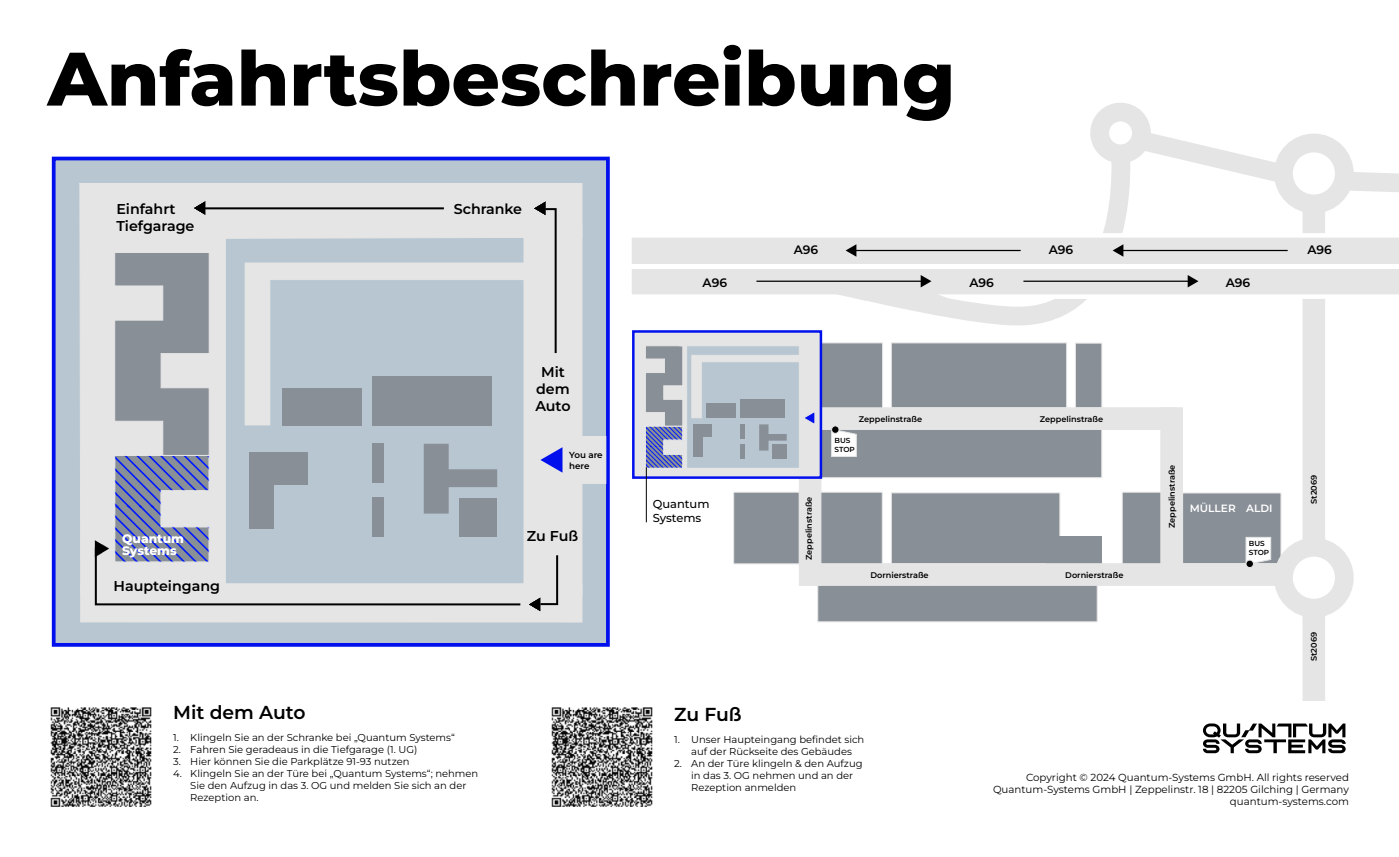
<style>
.page{position:relative;width:1399px;height:857px;background:#fff}
.page>*{position:absolute;margin:0;border:0;box-sizing:border-box;transform-origin:0 0}
.t1{font:800 75.5px "Montserrat";color:#000}
.t2{font:600 18.75px "Montserrat";color:#000}
.t3{font:600 14.25px/17.1px "Montserrat";color:#000;text-align:center}
.t4{font:600 12.25px "Montserrat";letter-spacing:-.005em;color:#000}
.t5{font:800 12.25px/12.2px "Montserrat";color:#fff}
.t6{font:500 11.5px "Montserrat";color:#000}
.t7{font:600 10.57px "Montserrat";color:#fff}
.t8{font:10.25px/12.3px "Montserrat";color:#000;text-align:right}
.t9{font:10px/12px "Montserrat";color:#000}
.t10{font:600 8.75px/10.5px "Montserrat";color:#000}
.t11{font:600 8.15px "Montserrat";color:#000}
.t12{font:600 7.3px/8.6px "Montserrat";color:#000}
</style>
<div class="page">
<img style="left:50px;top:707px;width:101px;height:99px">
<img style="left:551px;top:707px;width:102px;height:99px">
<svg style="left:1203px;top:723px;width:143px;height:30px"></svg>
<div style="left:52px;top:157px;width:558px;height:489px;background:#b8c6d1;border:4px solid #0010ed"></div>
<div style="left:547px;top:436px;width:59px;height:47px;background:#e5e5e5"></div>
<svg style="left:874px;top:138px;width:255px;height:188px"></svg>
<div style="left:1182px;top:492px;width:99px;height:71px;background:#888f97;border:1px solid #e5e5e5"></div>
<div style="left:818px;top:573px;width:279px;height:48px;background:#888f97"></div>
<div style="left:891px;top:492px;width:169px;height:71px;background:#888f97;border:1px solid #e5e5e5"></div>
<div style="left:891px;top:342px;width:176px;height:66px;background:#888f97;border:1px solid #e5e5e5"></div>
<div style="left:816px;top:414px;width:286px;height:63px;background:#888f97"></div>
<div style="left:815px;top:492px;width:67px;height:76px;background:#888f97;border:1px solid #e5e5e5"></div>
<div style="left:733px;top:492px;width:66px;height:71px;background:#888f97;border:1px solid #e5e5e5"></div>
<div style="left:820px;top:342px;width:63px;height:70px;background:#888f97;border:1px solid #e5e5e5"></div>
<div style="left:1047px;top:535px;width:55px;height:28px;background:#888f97"></div>
<div style="left:1075px;top:343px;width:27px;height:65px;background:#888f97;border:1px solid #e5e5e5"></div>
<div style="left:633px;top:331px;width:173px;height:137px;background:#b8c6d1"></div>
<div style="left:1122px;top:492px;width:40px;height:72px;background:#888f97;border:1px solid #e5e5e5"></div>
<div style="left:633px;top:331px;width:54px;height:137px;background:#e5e5e5"></div>
<svg style="left:645px;top:346px;width:38px;height:122px"></svg>
<hr style="left:740px;top:444px;width:4px;height:15px;background:#888f97">
<div style="left:772px;top:444px;width:15px;height:15px;background:#888f97"></div>
<div style="left:694px;top:436px;width:9px;height:20px;background:#888f97"></div>
<div style="left:1161px;top:407px;width:21px;height:165px;background:#e5e5e5"></div>
<div style="left:1303px;top:204px;width:22px;height:340px;background:#e5e5e5"></div>
<div style="left:1303px;top:608px;width:22px;height:92px;background:#e5e5e5"></div>
<div style="left:806px;top:563px;width:477px;height:22px;background:#e5e5e5"></div>
<div style="left:806px;top:407px;width:369px;height:22px;background:#e5e5e5"></div>
<div style="left:799px;top:338px;width:22px;height:247px;background:#e5e5e5"></div>
<div style="left:680px;top:331px;width:141px;height:15px;background:#e5e5e5"></div>
<div style="left:633px;top:468px;width:188px;height:10px;background:#e5e5e5"></div>
<div style="left:1274px;top:537px;width:80px;height:80px;border:19px solid #e5e5e5;border-radius:50%"></div>
<div style="left:1274px;top:133px;width:80px;height:80px;border:19px solid #e5e5e5;border-radius:50%"></div>
<div style="left:1090px;top:103px;width:61px;height:60px;border:19px solid #e5e5e5;border-radius:50%"></div>
<svg style="left:1246px;top:537px;width:25px;height:27px"></svg>
<div style="left:1246px;top:560px;width:7px;height:7px;background:#000;border-radius:50%"></div>
<div style="left:1246px;top:559px;width:7px;height:8px;border:1px solid #e5e5e5;border-radius:50%"></div>
<svg style="left:831px;top:429px;width:26px;height:27px"></svg>
<div style="left:831px;top:426px;width:8px;height:7px;background:#000;border-radius:50%"></div>
<div style="left:831px;top:425px;width:8px;height:8px;border:1px solid #e5e5e5;border-radius:50%"></div>
<svg style="left:691px;top:355px;width:124px;height:95px"></svg>
<div style="left:632px;top:330px;width:190px;height:148px;border:2px solid #0010ed"></div>
<svg style="left:632px;top:233px;width:767px;height:66px;fill:#e5e5e5"></svg>
<hr style="left:628px;top:264px;width:771px;height:4px;background:#fff">
<svg style="left:1119px;top:118px;width:184px;height:78px"></svg>
<svg style="left:1325px;top:162px;width:74px;height:43px"></svg>
<hr style="left:756px;top:280px;width:166px;height:2px;background:#000">
<hr style="left:1023px;top:280px;width:166px;height:2px;background:#000">
<svg style="left:1188px;top:275px;width:10px;height:12px"></svg>
<hr style="left:1121px;top:250px;width:167px;height:1px;background:#000">
<svg style="left:1112px;top:244px;width:11px;height:13px"></svg>
<hr style="left:854px;top:250px;width:167px;height:1px;background:#000">
<svg style="left:846px;top:244px;width:10px;height:13px"></svg>
<svg style="left:80px;top:183px;width:502px;height:439px"></svg>
<svg style="left:833px;top:275px;width:130px;height:27px;background:#dbdbdb"></svg>
<hr style="left:646px;top:467px;width:1px;height:55px;background:#000">
<h1 class="t1" style="left:48px;top:23px;width:909px">Anfahrtsbeschreibung</h1>
<h3 class="t3" style="left:116px;top:199px;width:61px">Einfahrt</h3>
<h3 class="t3" style="left:454px;top:199px;width:70px">Schranke</h3>
<h3 class="t3" style="left:116px;top:217px;width:80px">Tiefgarage</h3>
<h3 class="t3" style="left:535px;top:363px;width:37px">Mit dem<br>Auto</h3>
<p class="t10" style="left:569px;top:449px;width:35px">You are here</p>
<p class="t5" style="left:122px;top:532px;width:63px">Quantum<br>Systems</p>
<h3 class="t3" style="left:114px;top:577px;width:108px">Haupteingang</h3>
<h2 class="t2" style="left:173px;top:698px;width:134px">Mit dem Auto</h2>
<p class="t9" style="left:173px;top:730px;width:283px">1. Klingeln Sie an der Schranke bei „Quantum Systems“</p>
<p class="t9" style="left:173px;top:742px;width:246px">2. Fahren Sie geradeaus in die Tiefgarage (1. UG)</p>
<p class="t9" style="left:173px;top:754px;width:238px">3. Hier können Sie die Parkplätze 91-93 nutzen</p>
<p class="t9" style="left:190px;top:766px;width:290px;text-indent:-17px">4. Klingeln Sie an der Türe bei „Quantum Systems“; nehmen<br>Sie den Aufzug in das 3. OG und melden Sie sich an der<br>Rezeption an.</p>
<h3 class="t3" style="left:527px;top:526px;width:53px">Zu Fuß</h3>
<p class="t4" style="left:703px;top:274px;width:26px">A96</p>
<p class="t4" style="left:794px;top:241px;width:26px">A96</p>
<p class="t4" style="left:1049px;top:241px;width:26px">A96</p>
<p class="t4" style="left:1307px;top:241px;width:26px">A96</p>
<p class="t4" style="left:969px;top:274px;width:26px">A96</p>
<p class="t4" style="left:1226px;top:274px;width:26px">A96</p>
<p class="t11" style="left:859px;top:413px;width:65px">Zeppelinstraße</p>
<p class="t12" style="left:834px;top:435px;width:22px">BUS<br>STOP</p>
<p class="t11" style="left:1040px;top:413px;width:65px">Zeppelinstraße</p>
<p class="t11" style="left:1166px;top:528px;width:65px;rotate:-90deg">Zeppelinstraße</p>
<p class="t11" style="left:803px;top:560px;width:65px;rotate:-90deg">Zeppelinstraße</p>
<p class="t6" style="left:653px;top:496px;width:58px">Quantum</p>
<p class="t7" style="left:1190px;top:500px;width:84px">MÜLLER ALDI</p>
<p class="t6" style="left:653px;top:509px;width:50px">Systems</p>
<p class="t12" style="left:1249px;top:538px;width:22px">BUS<br>STOP</p>
<p class="t11" style="left:870px;top:569px;width:60px">Dornierstraße</p>
<p class="t11" style="left:1065px;top:569px;width:60px">Dornierstraße</p>
<p class="t11" style="left:1308px;top:504px;width:31px;rotate:-90deg">St2069</p>
<p class="t11" style="left:1308px;top:661px;width:31px;rotate:-90deg">St2069</p>
<h2 class="t2" style="left:674px;top:701px;width:69px">Zu Fuß</h2>
<p class="t9" style="left:674px;top:733px;width:192px;text-align:center">1. Unser Haupteingang befindet sich auf der Rückseite des Gebäudes</p>
<p class="t9" style="left:691px;top:757px;width:173px;text-indent:-17px">2. An der Türe klingeln &amp; den Aufzug in das 3. OG nehmen und an der<br>Rezeption anmelden</p>
<p class="t8" style="left:993px;top:770px;width:357px">Copyright © 2024 Quantum-Systems GmbH. All rights reserved<br>Quantum-Systems GmbH | Zeppelinstr. 18 | 82205 Gilching | Germany quantum-systems.com</p>
</div>
